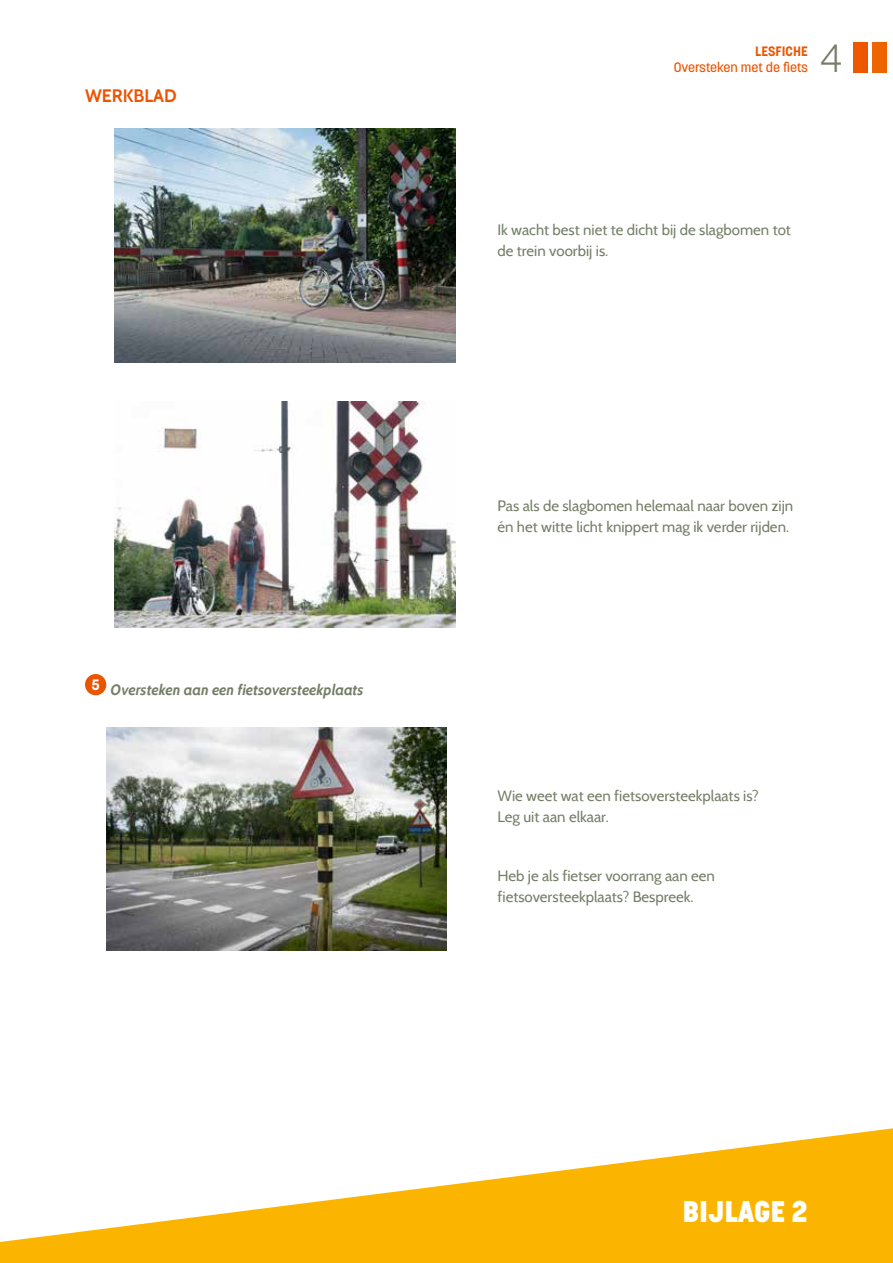
<style>
.page{position:relative;width:893px;height:1263px;background:#fff}
.page>*{position:absolute;margin:0;border:0;box-sizing:border-box;transform-origin:0 0}
.t1{font:300 39px "Korolev";color:#747e67}
.t2{font:800 29.7px "Korolev";color:#fff}
.t3{font:700 18px "Cabin";color:#ec5400}
.t4{font:15px/21px "Cabin";color:#747e67}
.t5{font:italic 700 15px "Cabin";letter-spacing:-.01em;color:#747e67}
.t6{font:500 13.5px "Korolev";color:#ec5400}
.t7{font:700 13.5px "Korolev";color:#ec5400}
</style>
<div class="page">
<div style="left:854px;top:43px;width:13px;height:29px;background:#ed5700"></div>
<div style="left:873px;top:43px;width:13px;height:29px;background:#ee6400"></div>
<svg style="left:0;top:1128px;width:893px;height:135px;fill:#fbb400"></svg>
<img style="left:115px;top:129px;width:340px;height:233px">
<img style="left:115px;top:401px;width:340px;height:227px">
<div style="left:85px;top:674px;width:21px;height:21px;background:#ec5400;border-radius:50%"></div>
<img style="left:106px;top:727px;width:340px;height:223px">
<p class="t3" style="left:85px;top:85px;width:93px">WERKBLAD</p>
<p class="t5" style="left:91px;top:681px;width:274px"><sup>5</sup> Oversteken aan een fietsoversteekplaats</p>
<p class="t7" style="left:755px;top:43px;width:54px">LESFICHE</p>
<p class="t6" style="left:674px;top:59px;width:136px">Oversteken met de fiets</p>
<h1 class="t1" style="left:820px;top:34px;width:24px">4</h1>
<p class="t4" style="left:497px;top:219px;width:295px">Ik wacht best niet te dicht bij de slagbomen tot de trein voorbij is.</p>
<p class="t4" style="left:497px;top:495px;width:297px">Pas als de slagbomen helemaal naar boven zijn én het witte licht knippert mag ik verder rijden.</p>
<p class="t4" style="left:497px;top:785px;width:263px">Wie weet wat een fietsoversteekplaats is?<br>Leg uit aan elkaar.</p>
<p class="t4" style="left:497px;top:865px;width:219px">Heb je als fietser voorrang aan een fietsoversteekplaats? Bespreek.</p>
<h2 class="t2" style="left:682px;top:1193px;width:127px">BIJLAGE 2</h2>
</div>
